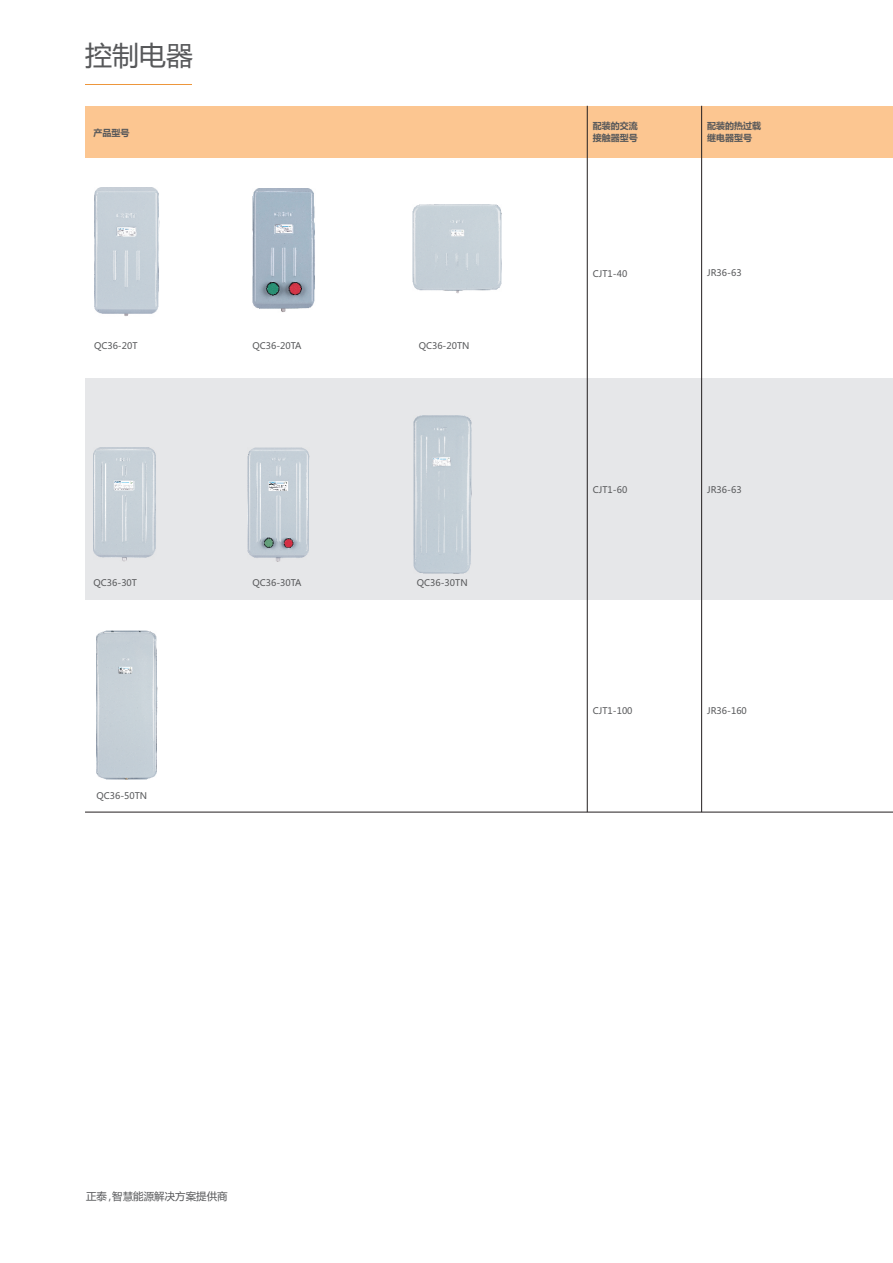
<style>
.page{position:relative;width:893px;height:1263px;background:#fff}
.page>*{position:absolute;margin:0;border:0;box-sizing:border-box;transform-origin:0 0}
.t1{font:27px "Microsoft Ya Hei";color:#57585a}
.t2{font:10.5px "Microsoft Ya Hei";color:#57585a}
.t3{font:9px "Microsoft Ya Hei";color:#57585a}
.t4{font:700 9px/11.9px "Microsoft Ya Hei";color:#57585a}
</style>
<div class="page">
<hr style="left:85px;top:84px;width:106px;height:1px;background:#ed963b">
<div style="left:85px;top:106px;width:808px;height:51px;background:#fcc691"></div>
<div style="left:85px;top:378px;width:808px;height:221px;background:#e6e7e9"></div>
<hr style="left:85px;top:812px;width:808px;height:1px;background:#231f20">
<hr style="left:587px;top:106px;width:1px;height:706px;background:#231f20">
<hr style="left:701px;top:106px;width:1px;height:706px;background:#231f20">
<img style="left:94px;top:188px;width:66px;height:128px">
<img style="left:412px;top:205px;width:90px;height:88px">
<img style="left:94px;top:448px;width:62px;height:113px">
<img style="left:247px;top:447px;width:63px;height:114px">
<img style="left:413px;top:415px;width:58px;height:158px">
<img style="left:96px;top:631px;width:61px;height:149px">
<img style="left:252px;top:189px;width:63px;height:123px">
<h1 class="t1" style="left:85px;top:43px;width:109px">控制电器</h1>
<p class="t4" style="left:94px;top:127px;width:37px">产品型号</p>
<p class="t4" style="left:593px;top:120px;width:46px">配装的交流接触器型号</p>
<p class="t4" style="left:707px;top:120px;width:55px">配装的热过载继电器型号</p>
<p class="t3" style="left:94px;top:342px;width:45px">QC36-20T</p>
<p class="t3" style="left:252px;top:342px;width:51px">QC36-20TA</p>
<p class="t3" style="left:419px;top:342px;width:52px">QC36-20TN</p>
<p class="t3" style="left:94px;top:578px;width:45px">QC36-30T</p>
<p class="t3" style="left:417px;top:578px;width:52px">QC36-30TN</p>
<p class="t3" style="left:252px;top:578px;width:51px">QC36-30TA</p>
<p class="t3" style="left:96px;top:791px;width:52px">QC36-50TN</p>
<p class="t3" style="left:593px;top:269px;width:36px">CJT1-40</p>
<p class="t3" style="left:707px;top:269px;width:36px">JR36-63</p>
<p class="t3" style="left:593px;top:485px;width:36px">CJT1-60</p>
<p class="t3" style="left:707px;top:485px;width:36px">JR36-63</p>
<p class="t3" style="left:593px;top:706px;width:41px">CJT1-100</p>
<p class="t3" style="left:707px;top:706px;width:41px">JR36-160</p>
<p class="t2" style="left:86px;top:1192px;width:143px">正泰，智慧能源解决方案提供商</p>
</div>
